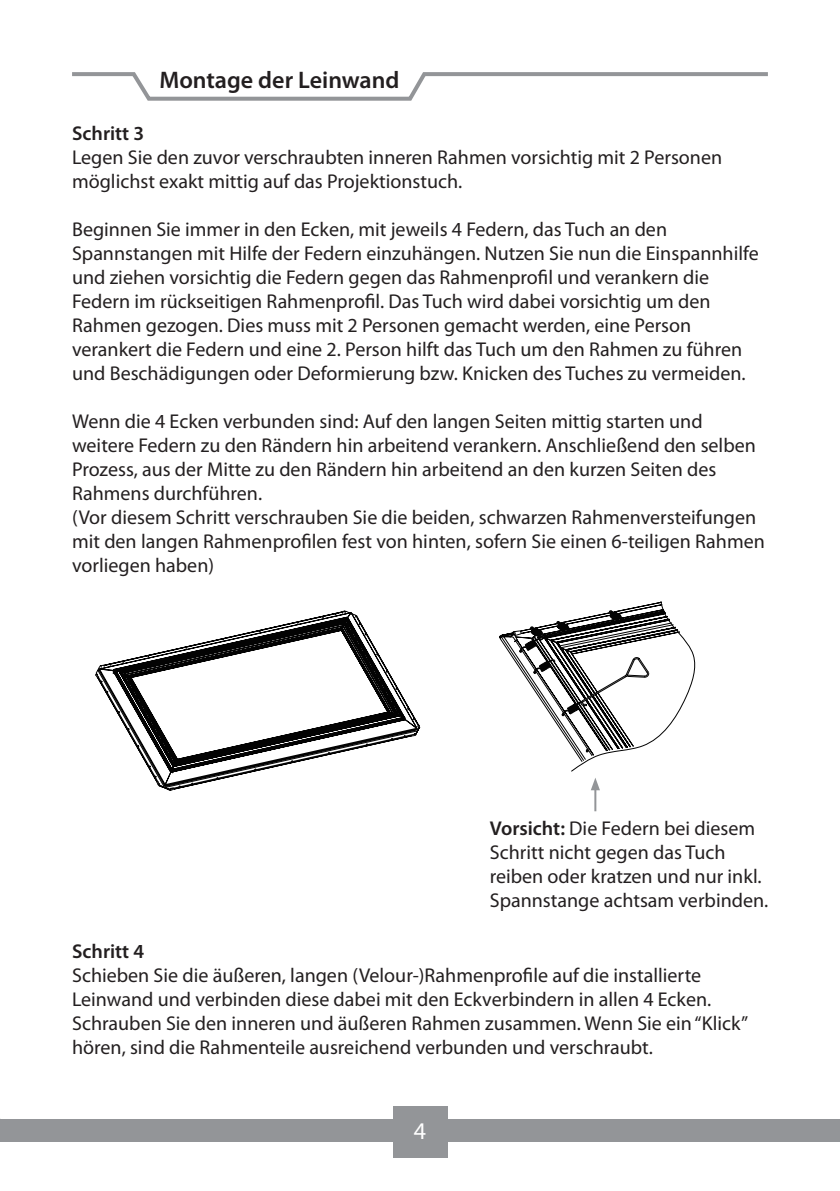
<style>
.page{position:relative;width:840px;height:1191px;background:#fff}
.page>*{position:absolute;margin:0;border:0;box-sizing:border-box;transform-origin:0 0}
.t1{font:600 24px "Myriad Pro";color:#231f20}
.t2{font:24px "Myriad Pro";color:#fff}
.t3{font:20px/24px "Myriad Pro";color:#231f20}
.t4{font:600 20px "Myriad Pro";color:#231f20}
.s1{font-weight:600}
</style>
<div class="page">
<div style="left:0;top:1119px;width:839px;height:22px;background:#939598"></div>
<div style="left:392px;top:1106px;width:55px;height:51px;background:#939598"></div>
<svg style="left:72px;top:72px;width:696px;height:29px"></svg>
<svg style="left:101px;top:613px;width:318px;height:174px"></svg>
<hr style="left:594px;top:787px;width:2px;height:24px;background:#939598">
<svg style="left:499px;top:601px;width:197px;height:189px"></svg>
<p class="t1" style="left:159px;top:71px;width:241px">Montage der Leinwand</p>
<p class="t4" style="left:72px;top:126px;width:74px">Schritt 3</p>
<p class="t3" style="left:72px;top:147px;width:651px">Legen Sie den zuvor verschraubten inneren Rahmen vorsichtig mit 2 Personen möglichst exakt mittig auf das Projektionstuch.</p>
<p class="t3" style="left:72px;top:219px;width:687px">Beginnen Sie immer in den Ecken, mit jeweils 4 Federn, das Tuch an den Spannstangen mit Hilfe der Federn einzuhängen. Nutzen Sie nun die Einspannhilfe und ziehen vorsichtig die Federn gegen das Rahmenprofil und verankern die Federn im rückseitigen Rahmenprofil. Das Tuch wird dabei vorsichtig um den Rahmen gezogen. Dies muss mit 2 Personen gemacht werden, eine Person verankert die Federn und eine 2. Person hilft das Tuch um den Rahmen zu führen und Beschädigungen oder Deformierung bzw. Knicken des Tuches zu vermeiden.</p>
<p class="t3" style="left:72px;top:411px;width:694px">Wenn die 4 Ecken verbunden sind: Auf den langen Seiten mittig starten und weitere Federn zu den Rändern hin arbeitend verankern. Anschließend den selben Prozess, aus der Mitte zu den Rändern hin arbeitend an den kurzen Seiten des Rahmens durchführen.<br>(Vor diesem Schritt verschrauben Sie die beiden, schwarzen Rahmenversteifungen mit den langen Rahmenprofilen fest von hinten, sofern Sie einen 6-teiligen Rahmen vorliegen haben)</p>
<p class="t3" style="left:489px;top:818px;width:280px"><span class="s1">Vorsicht:</span> Die Federn bei diesem<br>Schritt nicht gegen das Tuch reiben oder kratzen und nur inkl.<br>Spannstange achtsam verbinden.</p>
<p class="t4" style="left:72px;top:943px;width:74px">Schritt 4</p>
<p class="t3" style="left:72px;top:965px;width:677px">Schieben Sie die äußeren, langen (Velour-)Rahmenprofile auf die installierte Leinwand und verbinden diese dabei mit den Eckverbindern in allen 4 Ecken.<br>Schrauben Sie den inneren und äußeren Rahmen zusammen. Wenn Sie ein “Klick” hören, sind die Rahmenteile ausreichend verbunden und verschraubt.</p>
<p class="t2" style="left:413px;top:1121px;width:14px">54</p>
</div>
